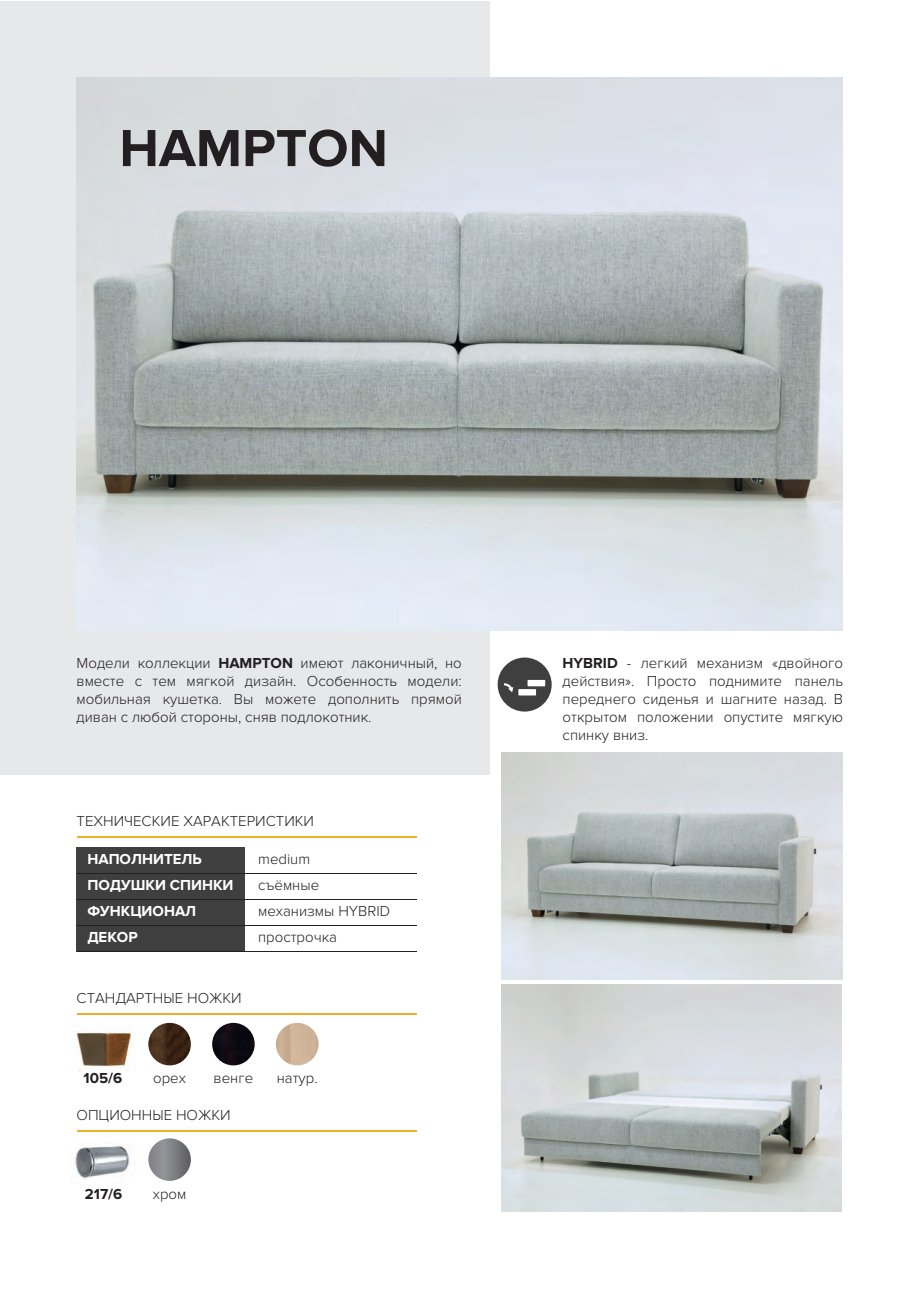
<style>
.page{position:relative;width:919px;height:1289px;background:#fff}
.page>*{position:absolute;margin:0;border:0;box-sizing:border-box;transform-origin:0 0}
.t1{font:700 54px "Proxima Nova";color:#231f20}
.t2{font:300 15px/18px "Proxima Nova";color:#231f20;text-align:justify}
.t3{font:700 15px "Proxima Nova";color:#fff}
.t4{font:700 15px "Proxima Nova";color:#231f20}
.s1{font-weight:700}
</style>
<div class="page">
<div style="left:0;top:1px;width:489px;height:773px;background:#e7e8e9"></div>
<img style="left:77px;top:78px;width:765px;height:553px">
<div style="left:77px;top:846px;width:168px;height:27px;background:#3f3f40"></div>
<hr style="left:77px;top:836px;width:339px;height:1px;background:#efae2a">
<hr style="left:77px;top:1013px;width:339px;height:1px;background:#efae2a">
<hr style="left:77px;top:1130px;width:339px;height:1px;background:#efae2a">
<div style="left:77px;top:873px;width:168px;height:26px;background:#3f3f40"></div>
<div style="left:77px;top:899px;width:168px;height:26px;background:#3f3f40"></div>
<div style="left:77px;top:924px;width:168px;height:27px;background:#3f3f40"></div>
<hr style="left:77px;top:873px;width:339px;height:1px;background:#231f20">
<hr style="left:77px;top:899px;width:339px;height:1px;background:#231f20">
<hr style="left:77px;top:925px;width:339px;height:1px;background:#231f20">
<hr style="left:77px;top:951px;width:339px;height:1px;background:#231f20">
<div style="left:497px;top:657px;width:54px;height:54px;background:#3f3f40;border-radius:50%"></div>
<div style="left:518px;top:689px;width:18px;height:6px;background:#fff"></div>
<div style="left:527px;top:680px;width:18px;height:6px;background:#fff"></div>
<svg style="left:504px;top:683px;width:9px;height:9px"></svg>
<img style="left:501px;top:984px;width:340px;height:227px">
<img style="left:501px;top:752px;width:341px;height:227px">
<img style="left:148px;top:1022px;width:43px;height:43px;border-radius:21px">
<img style="left:212px;top:1022px;width:43px;height:43px;border-radius:21px">
<img style="left:276px;top:1022px;width:42px;height:43px;border-radius:21px">
<img style="left:75px;top:1031px;width:57px;height:40px">
<img style="left:74px;top:1142px;width:57px;height:37px">
<svg style="left:148px;top:1138px;width:43px;height:42px"></svg>
<h1 class="t1" style="left:119px;top:117px;width:270px">HAMPTON</h1>
<p class="t2" style="left:77px;top:653px;width:387px">Модели коллекции <span class="s1">HAMPTON</span> имеют лаконичный, но вместе с тем мягкой дизайн. Особенность модели: мобильная кушетка. Вы можете дополнить прямой диван с любой стороны, сняв подлокотник.</p>
<p class="t2" style="left:77px;top:812px;width:239px">ТЕХНИЧЕСКИЕ ХАРАКТЕРИСТИКИ</p>
<p class="t3" style="left:87px;top:850px;width:116px">НАПОЛНИТЕЛЬ</p>
<p class="t2" style="left:258px;top:850px;width:54px">medium</p>
<p class="t3" style="left:87px;top:876px;width:147px">ПОДУШКИ СПИНКИ</p>
<p class="t2" style="left:258px;top:876px;width:63px">съёмные</p>
<p class="t3" style="left:87px;top:902px;width:110px">ФУНКЦИОНАЛ</p>
<p class="t2" style="left:258px;top:902px;width:133px">механизмы HYBRID</p>
<p class="t3" style="left:87px;top:928px;width:52px">ДЕКОР</p>
<p class="t2" style="left:258px;top:928px;width:80px">прострочка</p>
<p class="t2" style="left:77px;top:989px;width:167px">СТАНДАРТНЫЕ НОЖКИ</p>
<p class="t4" style="left:84px;top:1069px;width:40px">105/6</p>
<p class="t2" style="left:153px;top:1069px;width:34px">орех</p>
<p class="t2" style="left:213px;top:1069px;width:41px">венге</p>
<p class="t2" style="left:277px;top:1069px;width:42px">натур.</p>
<p class="t2" style="left:77px;top:1106px;width:156px">ОПЦИОННЫЕ НОЖКИ</p>
<p class="t4" style="left:85px;top:1184px;width:39px">217/6</p>
<p class="t2" style="left:153px;top:1184px;width:35px">хром</p>
<p class="t2" style="left:562px;top:653px;width:282px"><span class="s1">HYBRID</span> - легкий механизм «двойного действия». Просто поднимите панель переднего сиденья и шагните назад. В открытом положении опустите мягкую спинку вниз.</p>
</div>
